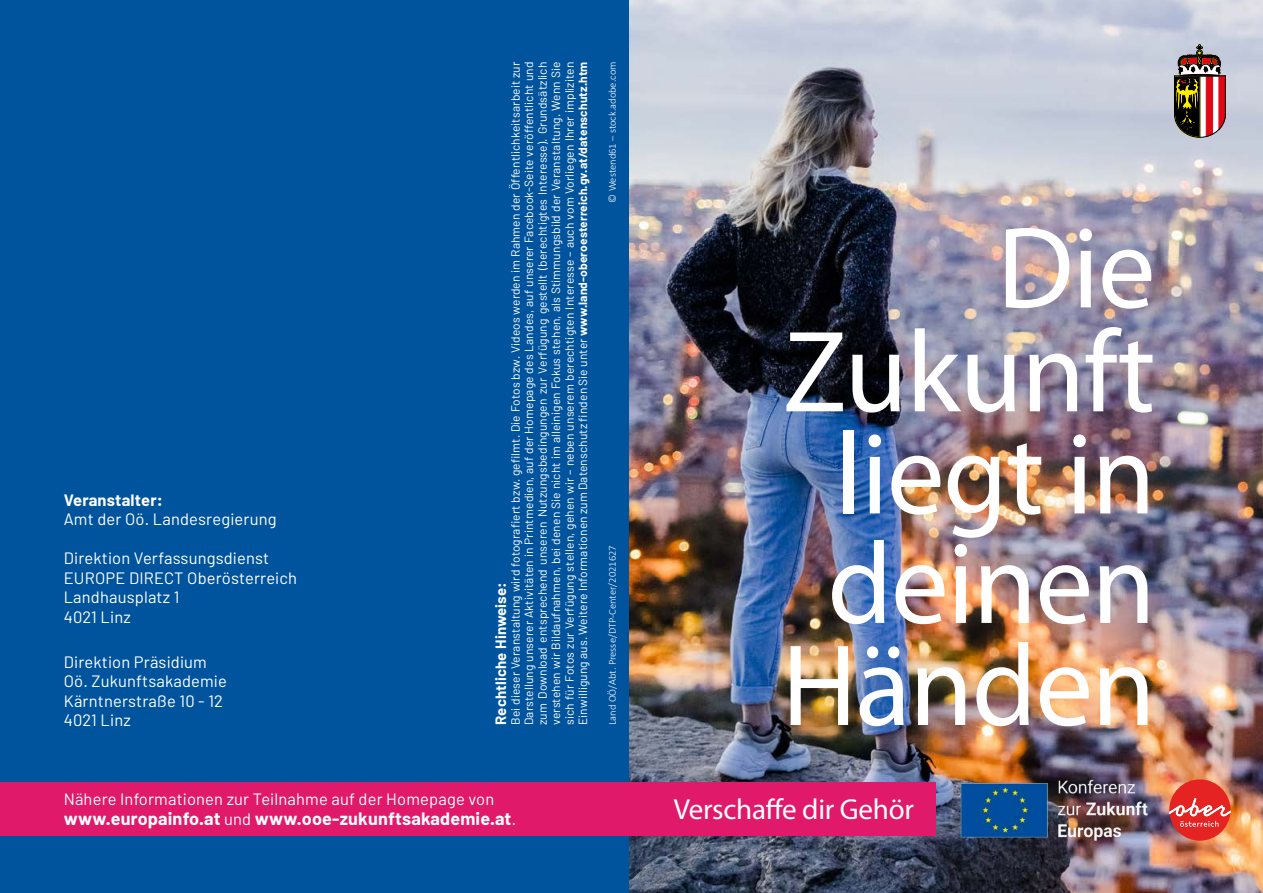
<style>
.page{position:relative;width:1263px;height:893px;background:#fff}
.page>*{position:absolute;margin:0;border:0;box-sizing:border-box;transform-origin:0 0}
.t1{font:116.85px/104.4px "Myriad Pro";letter-spacing:-.01em;color:#fff;text-align:right}
.t2{font:29.1px "Myriad Pro";letter-spacing:-.01em;color:#fff}
.t3{font:700 18px "Barlow";letter-spacing:.01em;color:#fff}
.t4{font:16.5px/19.5px "Barlow";letter-spacing:.01em;color:#fff}
.t5{font:700 16.5px "Barlow";letter-spacing:.01em;color:#fff}
.t6{font:700 15px "Barlow";letter-spacing:.01em;color:#fff}
.t7{font:12px/13.5px "Barlow";letter-spacing:.01em;color:#fff;text-align:justify}
.t8{font:300 10.5px "Calibri";color:#fff}
.s1{font-weight:700}
.s2{font-weight:400;font-size:16.5px}
</style>
<div class="page">
<div style="left:0;top:0;width:629px;height:893px;background:#00549d"></div>
<img style="left:629px;top:0;width:634px;height:893px">
<svg style="left:1169px;top:779px;width:61px;height:62px;background:#e4534a"></svg>
<svg style="left:1174px;top:44px;width:52px;height:94px;background:#90675b"></svg>
<img style="left:951px;top:775px;width:209px;height:69px">
<div style="left:629px;top:782px;width:306px;height:54px;background:#e0196b"></div>
<div style="left:0;top:782px;width:629px;height:54px;background:#e0196b"></div>
<h3 class="t5" style="left:64px;top:489px;width:101px">Veranstalter:</h3>
<h3 class="t4" style="left:64px;top:509px;width:214px">Amt der Oö. Landesregierung</h3>
<h3 class="t4" style="left:64px;top:548px;width:235px">Direktion Verfassungsdienst<br>EUROPE DIRECT Oberösterreich<br>Landhausplatz 1<br>4021 Linz</h3>
<h3 class="t4" style="left:64px;top:651px;width:165px">Direktion Präsidium<br>Oö. Zukunftsakademie<br>Kärntnerstraße 10 - 12<br>4021 Linz</h3>
<p class="t7" style="left:508px;top:725px;width:665px;rotate:-90deg">Bei dieser Veranstaltung wird fotografiert bzw. gefilmt. Die Fotos bzw. Videos werden im Rahmen der Öffentlichkeitsarbeit zur Darstellung unserer Aktivitäten in Printmedien, auf der Homepage des Landes, auf unserer Facebook-Seite veröffentlicht und zum Download entsprechend unseren Nutzungsbedingungen zur Verfügung gestellt (berechtigtes Interesse). Grundsätzlich verstehen wir Bildaufnahmen, bei denen Sie nicht im alleinigen Fokus stehen, als Stimmungsbild der Veranstaltung. Wenn Sie sich für Fotos zur Verfügung stellen, gehen wir – neben unserem berechtigten Interesse – auch vom Vorliegen Ihrer impliziten Einwilligung aus. Weitere Informationen zum Datenschutz finden Sie unter <span class="s1">www.land-oberoesterreich.gv.at/datenschutz.htm</span></p>
<p class="t6" style="left:491px;top:725px;width:144px;rotate:-90deg">Rechtliche Hinweise:</p>
<p class="t8" style="left:606px;top:202px;width:142px;rotate:-90deg">© Westend61 – stock.adobe.com</p>
<p class="t8" style="left:606px;top:725px;width:181px;rotate:-90deg">Land OÖ/Abt. Presse/DTP-Center/2021627</p>
<h3 class="t4" style="left:64px;top:789px;width:432px">Nähere Informationen zur Teilnahme auf der Homepage von</h3>
<h3 class="t3" style="left:64px;top:807px;width:454px">www.europainfo.at <span class="s2">und</span> www.ooe-zukunftsakademie.at<span class="s2">.</span></h3>
<h1 class="t1" style="left:782px;top:214px;width:375px">Die<br>Zukunft liegt in deinen<br>Händen</h1>
<h2 class="t2" style="left:674px;top:792px;width:242px">Verschaffe dir Gehör</h2>
</div>
